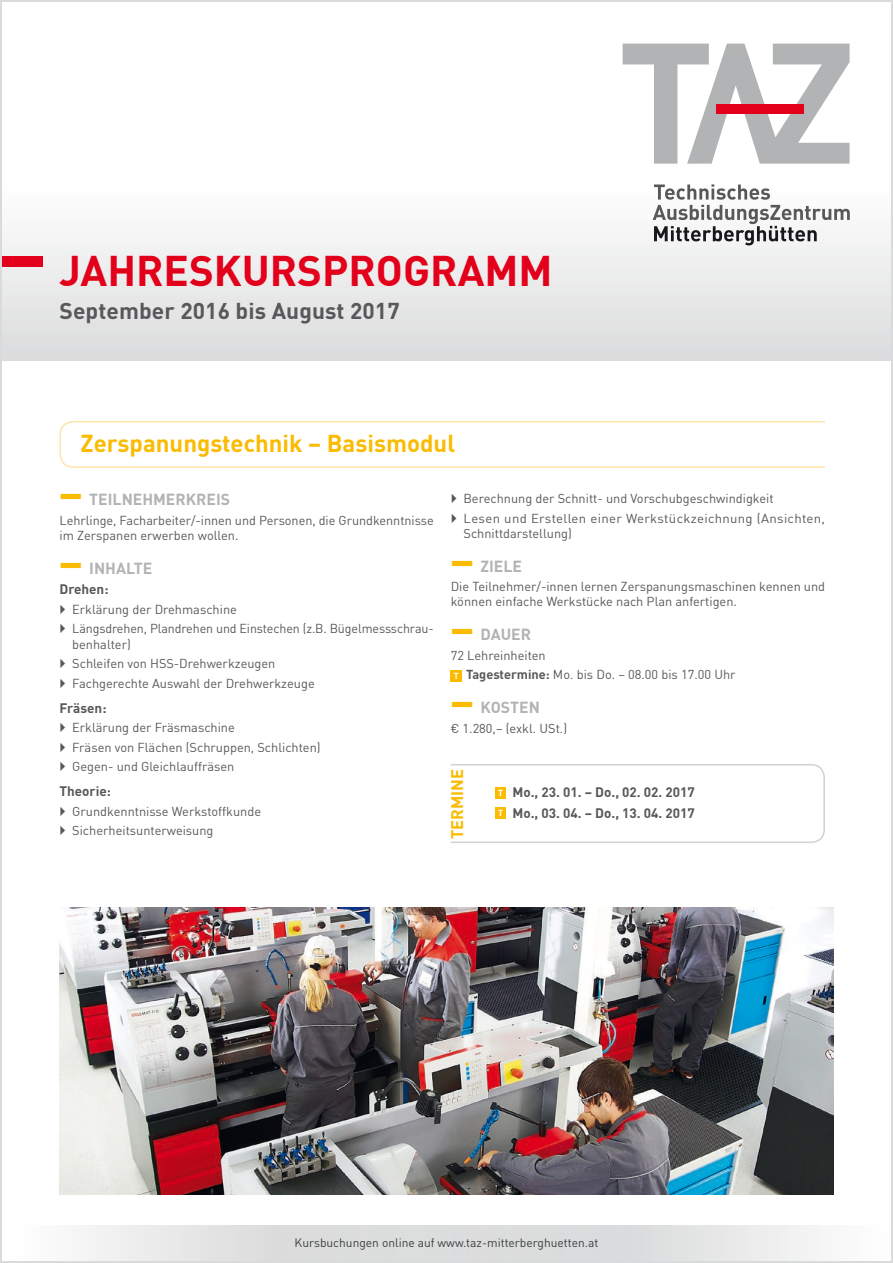
<style>
.page{position:relative;width:893px;height:1263px;background:#fff}
.page>*{position:absolute;margin:0;border:0;box-sizing:border-box;transform-origin:0 0}
.t1{font:700 42px "DIN";color:#e2001a}
.t2{font:700 40.95px "DIN";color:#fabb00;scale:.54 1}
.t3{font:700 24px "DIN";color:#fabb00}
.t4{font:700 22.5px "DIN";letter-spacing:.005em;color:#58585a}
.t5{font:700 16.5px "DIN";color:#fabb00}
.t6{font:700 15.75px "DIN";color:#b1b3b4}
.t7{font:700 13.5px/20.4px "DIN";color:#58585a}
.t8{font:12.75px/19.5px "DIN";color:#58585a}
.t9{font:12px "DIN";color:#3d3e40}
.t10{font:700 8.7px "DIN";color:#fff}
.s1{font-weight:700}
</style>
<div class="page">
<div style="left:2px;top:2px;width:889px;height:359px;background:linear-gradient(to bottom,#fff,#e4e4e5)"></div>
<svg style="left:623px;top:44px;width:226px;height:120px"></svg>
<svg style="left:653px;top:184px;width:197px;height:61px"></svg>
<div style="left:716px;top:104px;width:87px;height:10px;background:#e2001a"></div>
<div style="left:2px;top:256px;width:41px;height:11px;background:#e2001a"></div>
<svg style="left:86px;top:1225px;width:732px;height:36px;background:#e1e2e2"></svg>
<img style="left:60px;top:908px;width:773px;height:287px">
<svg style="left:59px;top:421px;width:766px;height:47px"></svg>
<div style="left:451px;top:670px;width:11px;height:11px;background:#fabb00"></div>
<svg style="left:450px;top:764px;width:375px;height:79px"></svg>
<div style="left:495px;top:787px;width:11px;height:11px;background:#fabb00"></div>
<div style="left:495px;top:808px;width:11px;height:11px;background:#fabb00"></div>
<h1 class="t1" style="left:60px;top:243px;width:495px">JAHRESKURSPROGRAMM</h1>
<h3 class="t4" style="left:60px;top:296px;width:342px">September 2016 bis August 2017</h3>
<h3 class="t3" style="left:81px;top:428px;width:376px">Zerspanungstechnik − Basismodul</h3>
<h2 class="t2" style="left:60px;top:467px;width:44px">—</h2>
<p class="t6" style="left:89px;top:489px;width:142px">TEILNEHMERKREIS</p>
<p class="t8" style="left:60px;top:512px;width:376px;line-height:15.3px">Lehrlinge, Facharbeiter/-innen und Personen, die Grundkenntnisse im Zerspanen erwerben wollen.</p>
<h2 class="t2" style="left:60px;top:535px;width:44px">—</h2>
<p class="t6" style="left:89px;top:558px;width:65px">INHALTE</p>
<p class="t7" style="left:60px;top:579px;width:51px">Drehen:</p>
<p class="t8" style="left:72px;top:599px;width:363px">Erklärung der Drehmaschine<br>Längsdrehen, Plandrehen und Einstechen (z.B. Bügelmessschrau-</p>
<p class="t8" style="left:72px;top:634px;width:244px">benhalter)<br>Schleifen von HSS-Drehwerkzeugen<br>Fachgerechte Auswahl der Drehwerkzeuge</p>
<p class="t7" style="left:60px;top:697px;width:48px">Fräsen:</p>
<p class="t8" style="left:72px;top:717px;width:250px">Erklärung der Fräsmaschine<br>Fräsen von Flächen (Schruppen, Schlichten)<br>Gegen- und Gleichlauffräsen</p>
<p class="t7" style="left:60px;top:780px;width:53px">Theorie:</p>
<p class="t8" style="left:72px;top:801px;width:190px">Grundkenntnisse Werkstoffkunde<br>Sicherheitsunterweisung</p>
<p class="t8" style="left:463px;top:488px;width:363px">Berechnung der Schnitt- und Vorschubgeschwindigkeit<br>Lesen und Erstellen einer Werkstückzeichnung (Ansichten,</p>
<p class="t8" style="left:463px;top:523px;width:110px">Schnittdarstellung)</p>
<h2 class="t2" style="left:451px;top:533px;width:44px">—</h2>
<p class="t6" style="left:480px;top:556px;width:43px">ZIELE</p>
<p class="t8" style="left:451px;top:579px;width:376px;line-height:15.3px">Die Teilnehmer/-innen lernen Zerspanungsmaschinen kennen und können einfache Werkstücke nach Plan anfertigen.</p>
<h2 class="t2" style="left:451px;top:602px;width:44px">—</h2>
<p class="t6" style="left:480px;top:624px;width:52px">DAUER</p>
<p class="t8" style="left:466px;top:645px;width:271px;text-indent:-15px">72 Lehreinheiten<br><span class="s1">Tagestermine:</span> Mo. bis Do. − 08.00 bis 17.00 Uhr</p>
<h2 class="t2" style="left:451px;top:675px;width:44px">—</h2>
<p class="t6" style="left:480px;top:697px;width:61px">KOSTEN</p>
<p class="t8" style="left:451px;top:718px;width:118px">€ 1.280,− (exkl. USt.)</p>
<p class="t10" style="left:454px;top:670px;width:6px">T</p>
<p class="t5" style="left:447px;top:839px;width:72px;rotate:-90deg">TERMINE</p>
<p class="t10" style="left:498px;top:787px;width:6px">T</p>
<p class="t10" style="left:498px;top:807px;width:6px">T</p>
<p class="t7" style="left:512px;top:782px;width:184px">Mo., 23. 01. − Do., 02. 02. 2017<br>Mo., 03. 04. − Do., 13. 04. 2017</p>
<p class="t9" style="left:295px;top:1235px;width:305px">Kursbuchungen online auf www.taz-mitterberghuetten.at</p>
</div>
